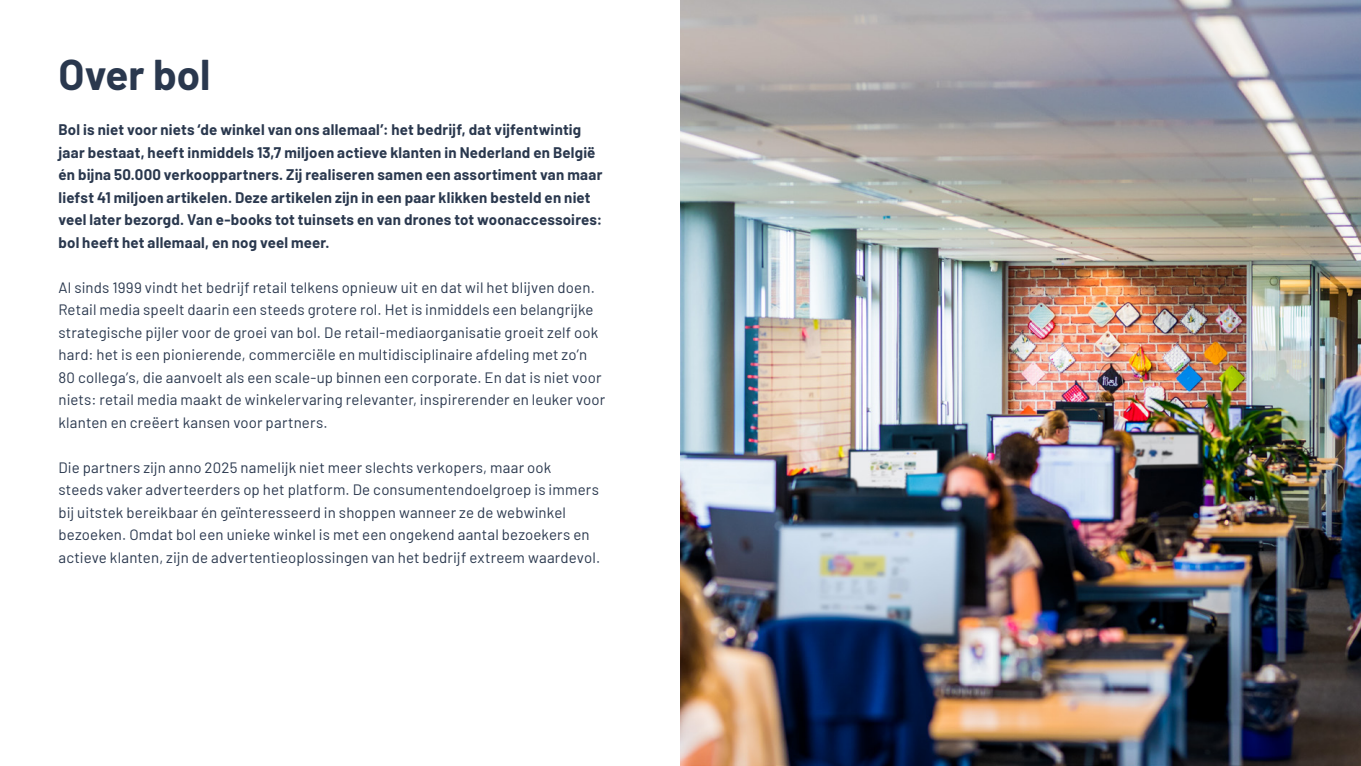
<style>
.page{position:relative;width:1361px;height:766px;background:#fff}
.page>*{position:absolute;margin:0;border:0;box-sizing:border-box;transform-origin:0 0}
.t1{font:700 42px "Barlow";color:#2a384e}
.t2{font:15px/22.5px "Barlow";letter-spacing:.01em;color:#2a384e}
.t3{font:700 15px/22.5px "Barlow";letter-spacing:.015em;color:#2a384e}
</style>
<div class="page">
<img style="left:680px;top:0;width:681px;height:765px">
<p class="t1" style="left:58px;top:44px;width:153px">Over bol</p>
<p class="t3" style="left:58px;top:117px;width:545px">Bol is niet voor niets ‘de winkel van ons allemaal’: het bedrijf, dat vijfentwintig jaar bestaat, heeft inmiddels 13,7 miljoen actieve klanten in Nederland en België én bijna 50.000 verkooppartners. Zij realiseren samen een assortiment van maar liefst 41 miljoen artikelen. Deze artikelen zijn in een paar klikken besteld en niet veel later bezorgd. Van e-books tot tuinsets en van drones tot woonaccessoires: bol heeft het allemaal, en nog veel meer.</p>
<p class="t2" style="left:58px;top:275px;width:548px">Al sinds 1999 vindt het bedrijf retail telkens opnieuw uit en dat wil het blijven doen.<br>Retail media speelt daarin een steeds grotere rol. Het is inmiddels een belangrijke strategische pijler voor de groei van bol. De retail-mediaorganisatie groeit zelf ook hard: het is een pionierende, commerciële en multidisciplinaire afdeling met zo’n 80 collega’s, die aanvoelt als een scale-up binnen een corporate. En dat is niet voor niets: retail media maakt de winkelervaring relevanter, inspirerender en leuker voor klanten en creëert kansen voor partners.</p>
<p class="t2" style="left:58px;top:455px;width:543px">Die partners zijn anno 2025 namelijk niet meer slechts verkopers, maar ook<br>steeds vaker adverteerders op het platform. De consumentendoelgroep is immers bij uitstek bereikbaar én geïnteresseerd in shoppen wanneer ze de webwinkel bezoeken. Omdat bol een unieke winkel is met een ongekend aantal bezoekers en actieve klanten, zijn de advertentieoplossingen van het bedrijf extreem waardevol.</p>
</div>
